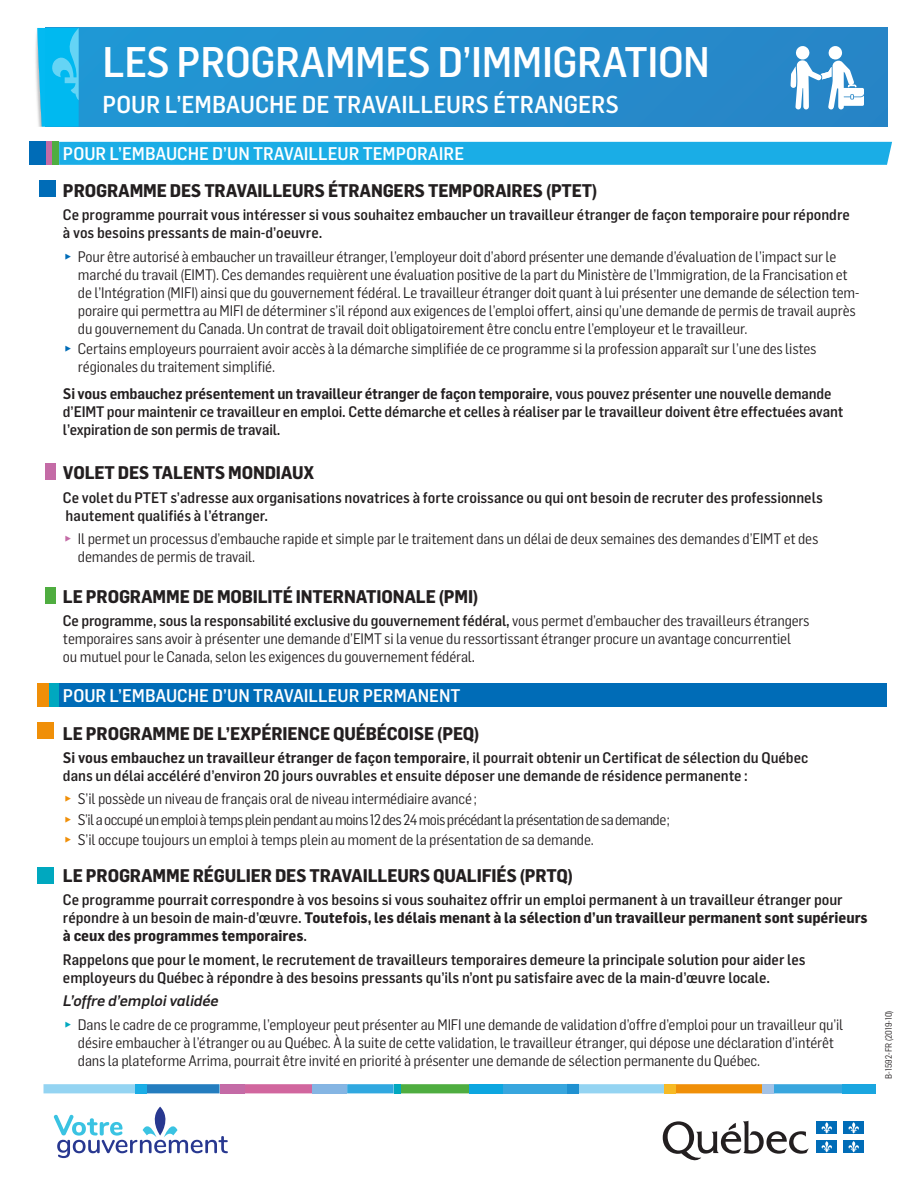
<style>
.page{position:relative;width:918px;height:1188px;background:#fff}
.page>*{position:absolute;margin:0;border:0;box-sizing:border-box;transform-origin:0 0}
.t1{font:500 42px "Flama Semicondensed";letter-spacing:-.01em;color:#fff}
.t2{font:500 24px "Flama Semicondensed";color:#fff}
.H3_sous-titre_P1{font:700 18px "Flama Semicondensed";letter-spacing:-.01em;color:#231f20}
.t3{font:500 18px "Flama Semicondensed";color:#fff}
.H6_puces{font:15px/18px "Flama Semicondensed";letter-spacing:-.01em;color:#231f20}
.H4_texte_gras{font:500 15px/18px "Flama Semicondensed";color:#231f20}
.H4_texte_gras-2{font:15px/18px "Flama Semicondensed";letter-spacing:-.01em;color:#231f20}
.H6_puces-2{font:15px "Flama Semicondensed";letter-spacing:-.04em;color:#231f20}
.H4_texte_gras-3{font:italic 500 15px "Flama";color:#231f20}
.t4{font:9px "Flama Semicondensed";color:#231f20}
.s1{font-family:"Flama Semicondensed Basic";color:#006cb7}
.s2{font-weight:600}
.s3{font-family:"Flama Semicondensed Basic";color:#c46ba6}
.s4{font-weight:500}
.s5{font-family:"Flama Semicondensed Basic"}
.s6{font-family:"Flama Semicondensed Basic";color:#f08f08}
.s7{font-weight:700}
.s8{font-family:"Flama Semicondensed Basic";color:#00a8bf}
</style>
<div class="page">
<div style="left:469px;top:1084px;width:110px;height:9px;background:#38a6de"></div>
<svg style="left:44px;top:1084px;width:459px;height:9px;background:#6da0ba"></svg>
<div style="left:135px;top:1084px;width:11px;height:9px;background:#1aade6"></div>
<svg style="left:579px;top:1084px;width:297px;height:9px;background:#8eafa5"></svg>
<div style="left:567px;top:1084px;width:12px;height:9px;background:#1f91d1"></div>
<div style="left:665px;top:1084px;width:11px;height:9px;background:#f7ba24"></div>
<div style="left:46px;top:28px;width:842px;height:98px;background:#258ecd"></div>
<svg style="left:791px;top:46px;width:73px;height:63px"></svg>
<div style="left:40px;top:180px;width:16px;height:16px;background:#006cb7"></div>
<div style="left:29px;top:142px;width:17px;height:23px;background:#006cb7"></div>
<div style="left:46px;top:463px;width:10px;height:17px;background:#c46ba6"></div>
<div style="left:46px;top:142px;width:6px;height:23px;background:#c46ba6"></div>
<div style="left:46px;top:587px;width:10px;height:17px;background:#4fad40"></div>
<div style="left:52px;top:142px;width:7px;height:23px;background:#4fad40"></div>
<div style="left:37px;top:722px;width:17px;height:17px;background:#f08f08"></div>
<div style="left:37px;top:867px;width:17px;height:17px;background:#00a8bf"></div>
<svg style="left:35px;top:28px;width:44px;height:99px;background:#27c1ef"></svg>
<div style="left:59px;top:142px;width:833px;height:23px;background:#1aade6"></div>
<div style="left:54px;top:683px;width:833px;height:23px;background:#006cb7"></div>
<div style="left:37px;top:683px;width:13px;height:23px;background:#f08f08"></div>
<div style="left:50px;top:683px;width:9px;height:23px;background:#00a8bf"></div>
<svg style="left:663px;top:1121px;width:146px;height:40px"></svg>
<div style="left:816px;top:1121px;width:21px;height:13px;background:#006cb7"></div>
<svg style="left:821px;top:1122px;width:11px;height:12px"></svg>
<div style="left:843px;top:1121px;width:21px;height:13px;background:#006cb7"></div>
<svg style="left:848px;top:1122px;width:11px;height:12px"></svg>
<div style="left:816px;top:1140px;width:21px;height:13px;background:#006cb7"></div>
<svg style="left:821px;top:1141px;width:11px;height:11px"></svg>
<div style="left:843px;top:1140px;width:21px;height:13px;background:#006cb7"></div>
<svg style="left:848px;top:1141px;width:11px;height:11px"></svg>
<svg style="left:54px;top:1107px;width:174px;height:51px"></svg>
<p class="t1" style="left:103px;top:34px;width:609px">LES PROGRAMMES D’IMMIGRATION</p>
<p class="t2" style="left:103px;top:88px;width:518px">POUR L’EMBAUCHE DE TRAVAILLEURS ÉTRANGERS</p>
<p class="t3" style="left:63px;top:142px;width:403px">POUR L’EMBAUCHE D’UN TRAVAILLEUR TEMPORAIRE</p>
<p class="H3_sous-titre_P1" style="left:63px;top:179px;width:536px">PROGRAMME DES TRAVAILLEURS ÉTRANGERS TEMPORAIRES (PTET)</p>
<p class="H4_texte_gras" style="left:63px;top:205px;width:788px">Ce programme pourrait vous intéresser si vous souhaitez embaucher un travailleur étranger de façon temporaire pour répondre à vos besoins pressants de main-d’oeuvre.</p>
<p class="H6_puces" style="left:78px;top:247px;width:783px;text-indent:-14px"><span class="s1">►</span> Pour être autorisé à embaucher un travailleur étranger, l’employeur doit d’abord présenter une demande d’évaluation de l’impact sur le marché du travail (EIMT). Ces demandes requièrent une évaluation positive de la part du Ministère de l’Immigration, de la Francisation et de l’Intégration (MIFI) ainsi que du gouvernement fédéral. Le travailleur étranger doit quant à lui présenter une demande de sélection tem&shy;poraire qui permettra au MIFI de déterminer s’il répond aux exigences de l’emploi offert, ainsi qu’une demande de permis de travail auprès du gouvernement du Canada. Un contrat de travail doit obligatoirement être conclu entre l’employeur et le travailleur.</p>
<p class="H6_puces" style="left:78px;top:339px;width:740px;text-indent:-14px"><span class="s1">►</span> Certains employeurs pourraient avoir accès à la démarche simplifiée de ce programme si la profession apparaît sur l’une des listes régionales du traitement simplifié.</p>
<p class="H4_texte_gras" style="left:63px;top:384px;width:782px"><span class="s2">Si vous embauchez présentement un travailleur étranger de façon temporaire</span>, vous pouvez présenter une nouvelle demande d’EIMT pour maintenir ce travailleur en emploi. Cette démarche et celles à réaliser par le travailleur doivent être effectuées avant l’expiration de son permis de travail.</p>
<p class="H3_sous-titre_P1" style="left:63px;top:461px;width:253px">VOLET DES TALENTS MONDIAUX</p>
<p class="H4_texte_gras" style="left:63px;top:488px;width:761px">Ce volet du PTET s’adresse aux organisations novatrices à forte croissance ou qui ont besoin de recruter des professionnels hautement qualifiés à l’étranger.</p>
<p class="H6_puces" style="left:78px;top:529px;width:742px;text-indent:-14px"><span class="s3">►</span> Il permet un processus d’embauche rapide et simple par le traitement dans un délai de deux semaines des demandes d’EIMT et des demandes de permis de travail.</p>
<p class="H3_sous-titre_P1" style="left:63px;top:585px;width:417px">LE PROGRAMME DE MOBILITÉ INTERNATIONALE (PMI)</p>
<p class="H4_texte_gras-2" style="left:63px;top:612px;width:748px"><span class="s4">Ce programme, sous la responsabilité exclusive du gouvernement fédéral,</span> vous permet d’embaucher des travailleurs étrangers temporaires sans avoir à présenter une demande d’EIMT si la venue du ressortissant étranger procure un avantage concurrentiel<br>ou mutuel pour le Canada, selon les exigences du gouvernement fédéral<span class="s5">.</span></p>
<p class="t3" style="left:63px;top:684px;width:399px">POUR L’EMBAUCHE D’UN TRAVAILLEUR PERMANENT</p>
<p class="H3_sous-titre_P1" style="left:63px;top:721px;width:418px">LE PROGRAMME DE L’EXPÉRIENCE QUÉBÉCOISE (PEQ)</p>
<p class="H4_texte_gras" style="left:63px;top:748px;width:747px"><span class="s2">Si vous embauchez un travailleur étranger de façon temporaire</span>, il pourrait obtenir un Certificat de sélection du Québec dans un délai accéléré d’environ 20 jours ouvrables et ensuite déposer une demande de résidence permanente :</p>
<p class="H6_puces" style="left:64px;top:789px;width:414px"><span class="s6">►</span> S’il possède un niveau de français oral de niveau intermédiaire avancé;</p>
<p class="H6_puces-2" style="left:64px;top:810px;width:607px"><span class="s6">►</span> S’il a occupé un emploi à temps plein pendant au moins 12 des 24 mois précédant la présentation de sa demande;</p>
<p class="H6_puces" style="left:64px;top:830px;width:531px"><span class="s6">►</span> S’il occupe toujours un emploi à temps plein au moment de la présentation de sa demande.</p>
<p class="H3_sous-titre_P1" style="left:63px;top:864px;width:512px">LE PROGRAMME RÉGULIER DES TRAVAILLEURS QUALIFIÉS (PRTQ)</p>
<p class="H4_texte_gras" style="left:63px;top:890px;width:806px">Ce programme pourrait correspondre à vos besoins si vous souhaitez offrir un emploi permanent à un travailleur étranger pour répondre à un besoin de main-d’œuvre. <span class="s7">Toutefois, les délais menant à la sélection d’un travailleur permanent sont supérieurs à ceux des programmes temporaires</span>.</p>
<p class="H4_texte_gras" style="left:63px;top:950px;width:744px">Rappelons que pour le moment, le recrutement de travailleurs temporaires demeure la principale solution pour aider les employeurs du Québec à répondre à des besoins pressants qu’ils n’ont pu satisfaire avec de la main-d’œuvre locale.</p>
<p class="H4_texte_gras-3" style="left:63px;top:990px;width:157px">L’offre d’emploi validée</p>
<p class="H6_puces" style="left:78px;top:1015px;width:767px;text-indent:-14px"><span class="s8">►</span> Dans le cadre de ce programme, l’employeur peut présenter au MIFI une demande de validation d’offre d’emploi pour un travailleur qu’il désire embaucher à l’étranger ou au Québec. À la suite de cette validation, le travailleur étranger, qui dépose une déclaration d’intérêt dans la plateforme Arrima, pourrait être invité en priorité à présenter une demande de sélection permanente du Québec.</p>
<p class="t4" style="left:883px;top:1079px;width:70px;rotate:-90deg">B-1592-FR (2019-10)</p>
</div>
